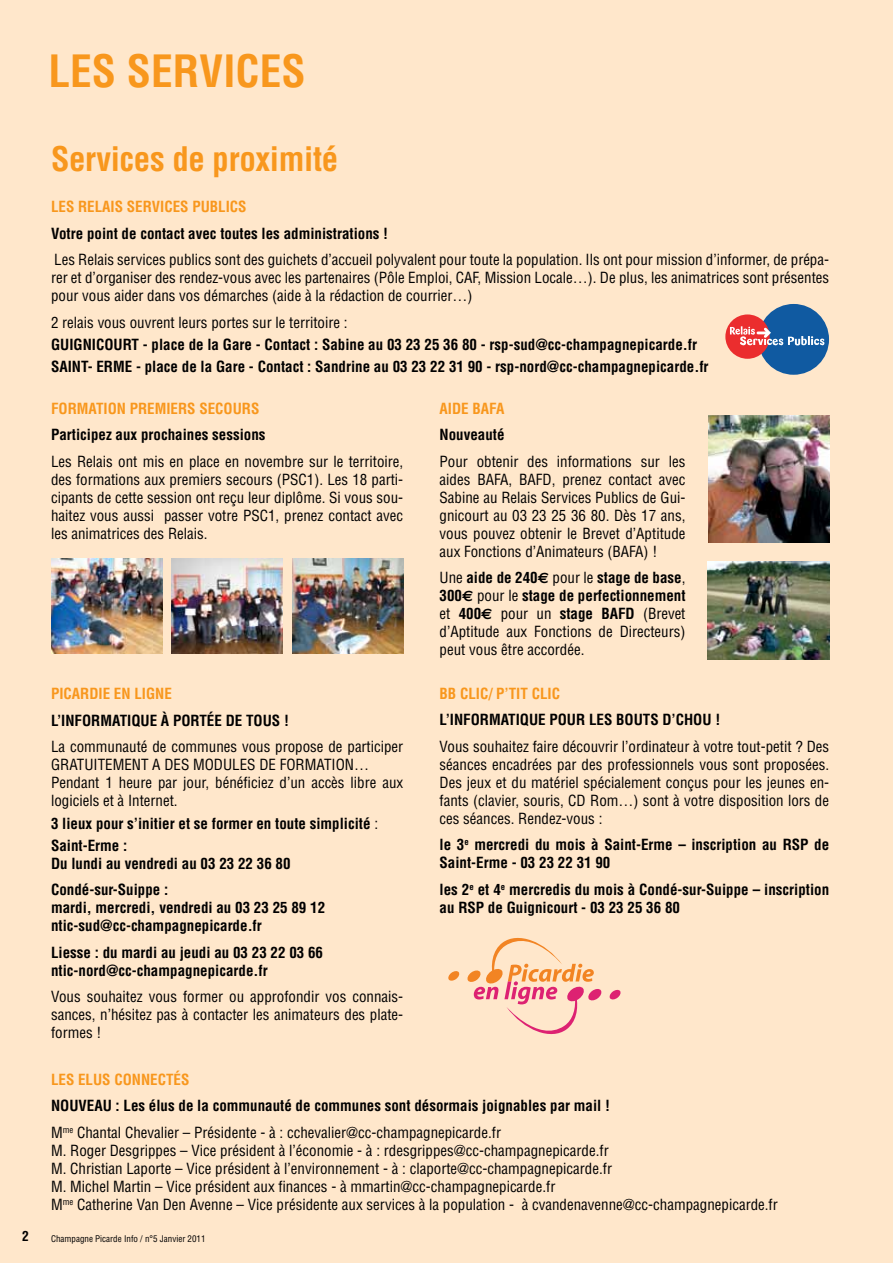
<style>
.page{position:relative;width:893px;height:1263px;background:#ffe7cb}
.page>*{position:absolute;margin:0;border:0;box-sizing:border-box;transform-origin:0 0}
.t1{font:700 condensed 43.5px "Helvetica";color:#f8971d}
.t2{font:700 condensed 33px "Helvetica";letter-spacing:-.01em;color:#f8971d}
.t3{font:condensed 15px/18px "Helvetica";color:#000;text-align:justify}
.t4{font:700 condensed 15px/18px "Helvetica";color:#000}
.t5{font:700 condensed 15px "Helvetica";color:#f8971d}
.t6{font:700 condensed 13.5px "Helvetica";color:#000}
.t7{font:condensed 9px "Helvetica";color:#000}
.s1{font-weight:700}
.s2{font-family:"Euro Sans";font-weight:700;font-stretch:normal}
.s3{font-weight:400}
</style>
<div class="page">
<img style="left:51px;top:559px;width:111px;height:94px">
<img style="left:292px;top:559px;width:111px;height:94px">
<img style="left:172px;top:559px;width:111px;height:94px">
<div style="left:758px;top:304px;width:71px;height:71px;background:#105aa1;border-radius:50%"></div>
<div style="left:725px;top:314px;width:45px;height:45px;background:#eb2d2e;border-radius:50%"></div>
<svg style="left:730px;top:326px;width:95px;height:20px"></svg>
<svg style="left:609px;top:989px;width:12px;height:11px"></svg>
<svg style="left:448px;top:971px;width:12px;height:10px"></svg>
<svg style="left:467px;top:938px;width:135px;height:96px"></svg>
<img style="left:708px;top:416px;width:121px;height:127px">
<img style="left:708px;top:561px;width:121px;height:99px">
<h1 class="t1" style="left:48px;top:44px;width:259px">LES SERVICES</h1>
<p class="t6" style="left:22px;top:1227px;width:8px">2</p>
<h2 class="t2" style="left:51px;top:138px;width:289px">Services de proximité</h2>
<p class="t5" style="left:51px;top:197px;width:197px">LES RELAIS SERVICES PUBLICS</p>
<p class="t4" style="left:51px;top:224px;width:339px">Votre point de contact avec toutes les administrations !</p>
<p class="t3" style="left:51px;top:251px;width:780px">Les Relais services publics sont des guichets d’accueil polyvalent pour toute la population. Ils ont pour mission d’informer, de prépa&shy;rer et d’organiser des rendez-vous avec les partenaires (Pôle Emploi, CAF, Mission Locale…). De plus, les animatrices sont présentes pour vous aider dans vos démarches (aide à la rédaction de courrier…)</p>
<p class="t3" style="left:51px;top:313px;width:298px">2 relais vous ouvrent leurs portes sur le territoire :</p>
<p class="t4" style="left:51px;top:333px;width:659px;line-height:22.2px">GUIGNICOURT - place de la Gare - Contact : Sabine au 03 23 25 36 80 - rsp-sud@cc-champagnepicarde.fr<br>SAINT- ERME - place de la Gare - Contact : Sandrine au 03 23 22 31 90 - rsp-nord@cc-champagnepicarde.fr</p>
<p class="t5" style="left:440px;top:399px;width:66px">AIDE BAFA</p>
<p class="t4" style="left:440px;top:426px;width:66px">Nouveauté</p>
<p class="t3" style="left:440px;top:452px;width:247px">Pour obtenir des informations sur les aides BAFA, BAFD, prenez contact avec Sabine au Relais Services Publics de Gui&shy;gnicourt au 03 23 25 36 80. Dès 17 ans, vous pouvez obtenir le Brevet d’Aptitude aux Fonctions d’Animateurs (BAFA) !</p>
<p class="t3" style="left:440px;top:569px;width:247px">Une <span class="s1">aide de 240</span><span class="s2">E</span> pour le <span class="s1">stage de base</span>, <span class="s1">300</span><span class="s2">E</span> pour le <span class="s1">stage de perfectionnement </span>et <span class="s1">400</span><span class="s2">E</span> pour un <span class="s1">stage BAFD</span> (Brevet d’Aptitude aux Fonctions de Directeurs) peut vous être accordée.</p>
<p class="t5" style="left:51px;top:399px;width:210px">FORMATION PREMIERS SECOURS</p>
<p class="t4" style="left:51px;top:426px;width:216px">Participez aux prochaines sessions</p>
<p class="t3" style="left:51px;top:452px;width:354px">Les Relais ont mis en place en novembre sur le territoire, des formations aux premiers secours (PSC1). Les 18 parti&shy;cipants de cette session ont reçu leur diplôme. Si vous sou&shy;haitez vous aussi passer votre PSC1, prenez contact avec les animatrices des Relais.</p>
<p class="t5" style="left:51px;top:684px;width:122px">PICARDIE EN LIGNE</p>
<p class="t4" style="left:51px;top:711px;width:239px">L’INFORMATIQUE À PORTÉE DE TOUS !</p>
<p class="t3" style="left:51px;top:738px;width:354px;text-align:left">La communauté de communes vous propose de participer GRATUITEMENT A DES MODULES DE FORMATION… Pendant 1 heure par jour, bénéficiez d’un accès libre aux logiciels et à Internet.</p>
<p class="t4" style="left:51px;top:812px;width:329px;line-height:22.2px">3 lieux pour s’initier et se former en toute simplicité <span class="s3">:<br></span>Saint-Erme :</p>
<p class="t4" style="left:51px;top:850px;width:241px;line-height:26.5px">Du lundi au vendredi au 03 23 22 36 80<br>Condé-sur-Suippe :</p>
<p class="t4" style="left:51px;top:899px;width:276px">mardi, mercredi, vendredi au 03 23 25 89 12 ntic-sud@cc-champagnepicarde.fr</p>
<p class="t4" style="left:51px;top:943px;width:274px">Liesse : du mardi au jeudi au 03 23 22 03 66 ntic-nord@cc-champagnepicarde.fr</p>
<p class="t3" style="left:51px;top:988px;width:354px">Vous souhaitez vous former ou approfondir vos connais&shy;sances, n’hésitez pas à contacter les animateurs des plate&shy;formes !</p>
<p class="t5" style="left:440px;top:684px;width:122px">BB CLIC/ P’TIT CLIC</p>
<p class="t4" style="left:440px;top:711px;width:282px">L’INFORMATIQUE POUR LES BOUTS D’CHOU !</p>
<p class="t3" style="left:440px;top:737px;width:391px">Vous souhaitez faire découvrir l’ordinateur à votre tout-petit ? Des séances encadrées par des professionnels vous sont proposées.<br>Des jeux et du matériel spécialement conçus pour les jeunes en&shy;fants (clavier, souris, CD Rom…) sont à votre disposition lors de ces séances. Rendez-vous :</p>
<p class="t4" style="left:440px;top:836px;width:391px">le 3<sup>e</sup> mercredi du mois à Saint-Erme – inscription au RSP de<br>Saint-Erme - 03 23 22 31 90</p>
<p class="t4" style="left:440px;top:880px;width:391px">les 2<sup>e</sup> et 4<sup>e</sup> mercredis du mois à Condé-sur-Suippe – inscription au RSP de Guignicourt - 03 23 25 36 80</p>
<p class="t5" style="left:51px;top:1070px;width:140px">LES ELUS CONNECTÉS</p>
<p class="t4" style="left:51px;top:1092px;width:561px;line-height:26.5px">NOUVEAU : Les élus de la communauté de communes sont désormais joignables par mail !<br><span class="s3">M</span><sup>me</sup> <span class="s3">Chantal Chevalier – Présidente - à : cchevalier@cc-champagnepicarde.fr</span></p>
<p class="t3" style="left:51px;top:1141px;width:728px;text-align:left">M. Roger Desgrippes – Vice président à l’économie - à : rdesgrippes@cc-champagnepicarde.fr<br>M. Christian Laporte – Vice président à l’environnement - à : claporte@cc-champagnepicarde.fr<br>M. Michel Martin – Vice président aux finances - à mmartin@cc-champagnepicarde.fr<br>M<sup>me</sup> Catherine Van Den Avenne – Vice présidente aux services à la population - à cvandenavenne@cc-champagnepicarde.fr</p>
<p class="t7" style="left:51px;top:1233px;width:156px">Champagne Picarde Info / n°5 Janvier 2011</p>
</div>
